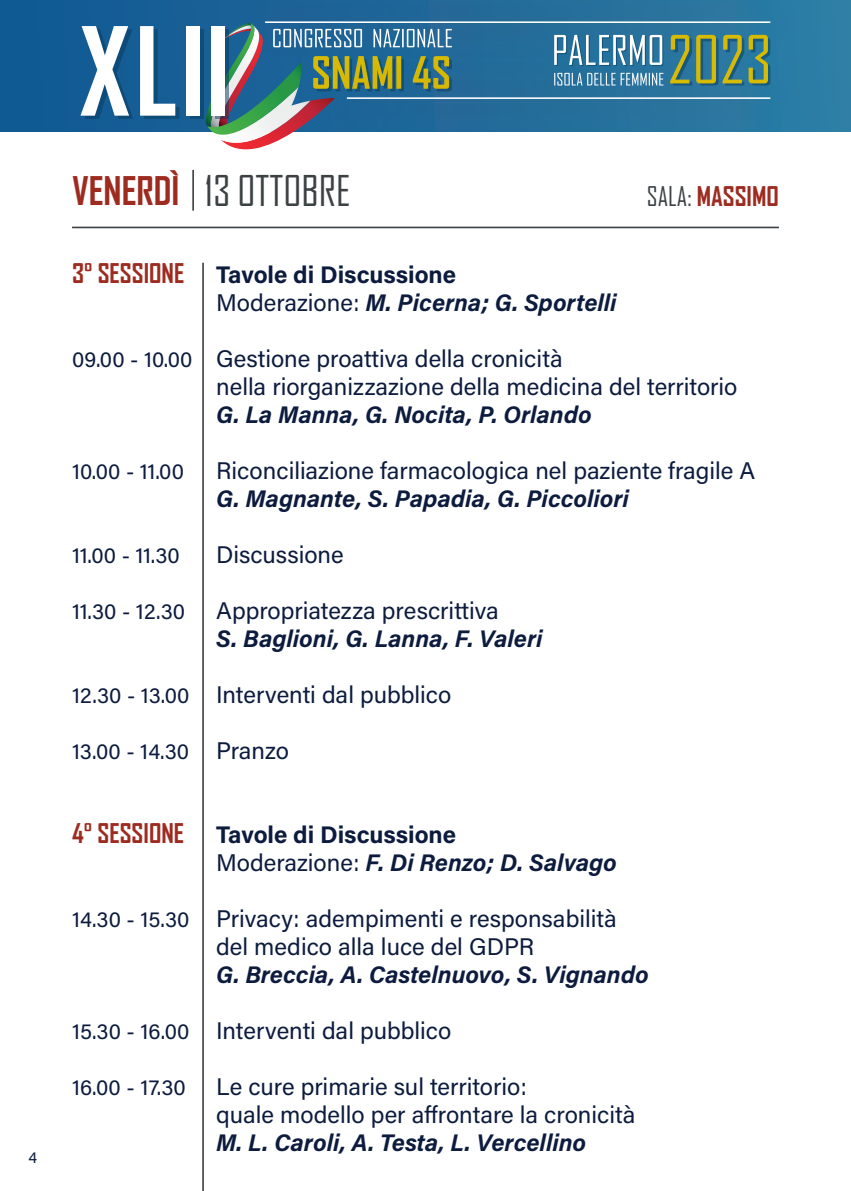
<style>
.page{position:relative;width:851px;height:1191px;background:#fff}
.page>*{position:absolute;margin:0;border:0;box-sizing:border-box;transform-origin:0 0}
.t1{font:40.6px "Agency FB";color:#3c4144}
.t2{font:700 26px "Agency FB";color:#9d2b20}
.t3{font:24px/28px "Acumin Pro";color:#0c1b3e}
.t4{font:italic 700 24px/28px "Acumin Pro";color:#0c1b3e}
.t5{font:700 24px/28px "Acumin Pro";color:#0c1b3e}
.t6{font:22px "Acumin Pro";color:#0c1b3e}
.t7{font:16px "Acumin Pro";color:#0c1b3e}
.s1{font-weight:700;font-size:37.8px;color:#9d2b20}
.s2{font-weight:400;color:#3c4144}
.s3{font-family:"Agency FB";font-style:normal;font-size:26px;color:#9d2b20}
.s4{font-style:normal}
.s5{font-weight:400;font-style:normal}
.s6{font-size:22px}
.s7{font-size:24px}
.s8{font-family:"Agency FB";font-size:26px;color:#9d2b20}
.s9{font-weight:400}
.s10{font-style:italic}
</style>
<div class="page">
<svg style="left:0;top:0;width:850px;height:132px;background:#1a6699"></svg>
<div style="left:236px;top:0;width:563px;height:62px;background:#d1232a;opacity:.75"></div>
<hr style="left:265px;top:21px;width:505px;height:2px;background:#fff">
<div style="left:318px;top:59px;width:480px;height:79px;background:#d1232a;opacity:.75"></div>
<hr style="left:347px;top:97px;width:423px;height:2px;background:#fff">
<svg style="left:554px;top:35px;width:109px;height:31px"></svg>
<svg style="left:554px;top:73px;width:109px;height:12px"></svg>
<svg style="left:81px;top:26px;width:52px;height:93px"></svg>
<svg style="left:140px;top:11px;width:312px;height:159px"></svg>
<div style="left:186px;top:26px;width:14px;height:90px;background:#fff"></div>
<div style="left:211px;top:26px;width:13px;height:90px;background:#fff"></div>
<svg style="left:670px;top:35px;width:100px;height:50px;background:#5f8765"></svg>
<hr style="left:202px;top:263px;width:2px;height:928px;background:#3c4144">
<hr style="left:72px;top:227px;width:706px;height:1px;background:#3c4144">
<hr style="left:192px;top:170px;width:2px;height:41px;background:#3c4144">
<p class="t7" style="left:28px;top:1146px;width:10px">4</p>
<h1 class="t1" style="left:72px;top:166px;width:280px"><span class="s1">VENERDÌ</span> 13 OTTOBRE</h1>
<p class="t2" style="left:646px;top:180px;width:133px"><span class="s2">SALA:</span> MASSIMO</p>
<p class="t4" style="left:216px;top:259px;width:402px;text-indent:-144px"><span class="s3">3° SESSIONE</span> <span class="s4">Tavole di Discussione<br></span><span class="s5">Moderazione:</span> M. Picerna; G. Sportelli</p>
<p class="t3" style="left:216px;top:343px;width:522px;text-indent:-144px"><span class="s6">09.00 - 10.00</span> Gestione proattiva della cronicità<br>nella riorganizzazione della medicina del territorio</p>
<p class="t4" style="left:216px;top:399px;width:377px">G. La Manna, G. Nocita, P. Orlando</p>
<p class="t6" style="left:72px;top:455px;width:113px">10.00 - 11.00</p>
<p class="t3" style="left:216px;top:455px;width:540px">Riconciliazione farmacologica nel paziente fragile A</p>
<p class="t4" style="left:216px;top:483px;width:414px">G. Magnante, S. Papadia, G. Piccoliori</p>
<p class="t6" style="left:72px;top:539px;width:109px">11.00 - 11.30</p>
<p class="t3" style="left:216px;top:539px;width:129px">Discussione</p>
<p class="t6" style="left:72px;top:595px;width:115px">11.30 - 12.30</p>
<p class="t3" style="left:216px;top:595px;width:284px">Appropriatezza prescrittiva</p>
<p class="t4" style="left:216px;top:623px;width:328px">S. Baglioni, G. Lanna, F. Valeri</p>
<p class="t3" style="left:72px;top:679px;width:381px"><span class="s6">12.30 - 13.00</span> Interventi dal pubblico</p>
<p class="t6" style="left:72px;top:735px;width:218px">13.00 - 14.30 <span class="s7">Pranzo</span></p>
<p class="t5" style="left:216px;top:819px;width:402px;text-indent:-144px"><span class="s8">4° SESSIONE</span> Tavole di Discussione<br><span class="s9">Moderazione:</span> <span class="s10">F. Di Renzo; D. Salvago</span></p>
<p class="t3" style="left:216px;top:903px;width:402px;text-indent:-144px"><span class="s6">14.30 - 15.30</span> Privacy: adempimenti e responsabilità del medico alla luce del GDPR</p>
<p class="t4" style="left:216px;top:959px;width:434px">G. Breccia, A. Castelnuovo, S. Vignando</p>
<p class="t3" style="left:72px;top:1015px;width:381px"><span class="s6">15.30 - 16.00</span> Interventi dal pubblico</p>
<p class="t6" style="left:72px;top:1071px;width:115px">16.00 - 17.30</p>
<p class="t3" style="left:216px;top:1071px;width:421px">Le cure primarie sul territorio:<br>quale modello per affrontare la cronicità</p>
<p class="t4" style="left:216px;top:1127px;width:371px">M. L. Caroli, A. Testa, L. Vercellino</p>
</div>
